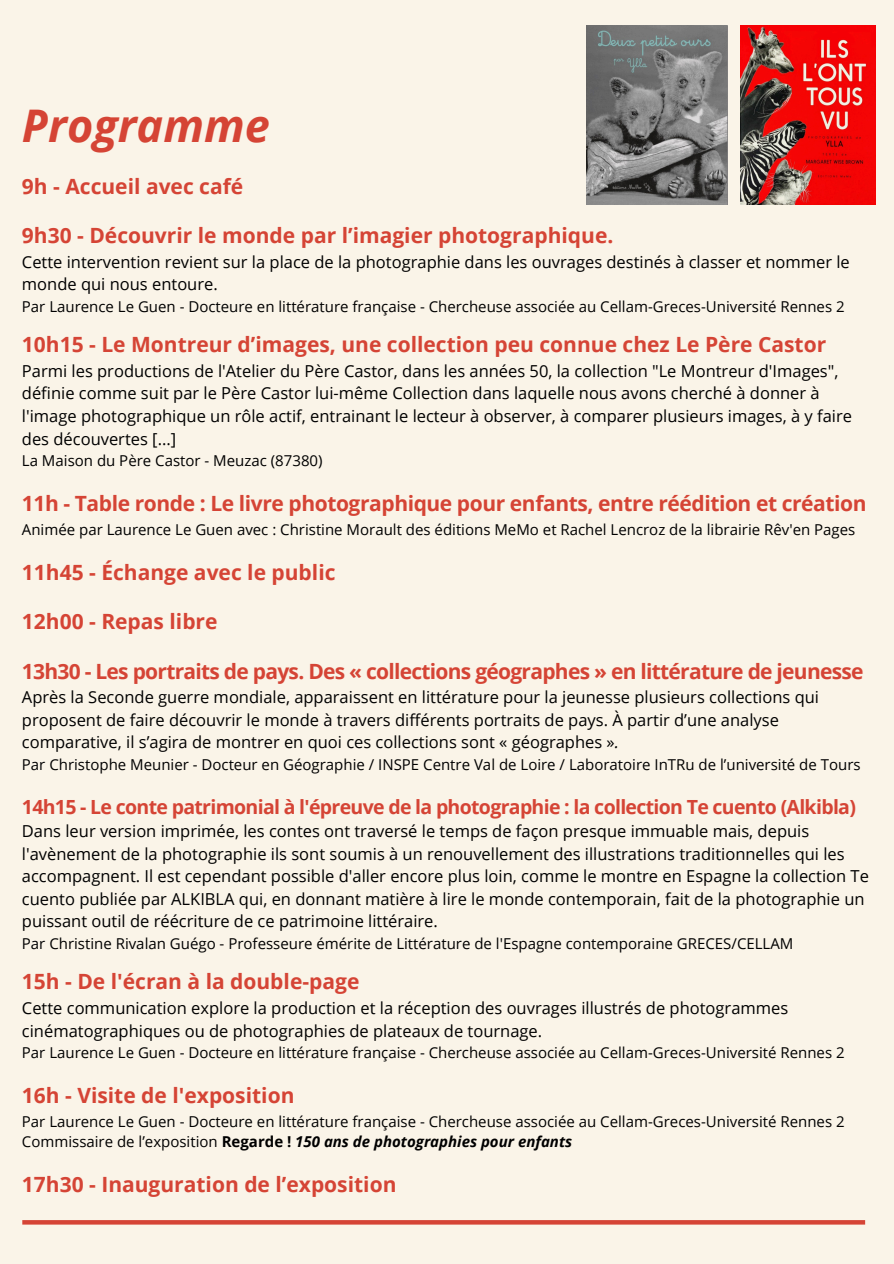
<style>
.page{position:relative;width:894px;height:1264px;background:#fff}
.page>*{position:absolute;margin:0;border:0;box-sizing:border-box;transform-origin:0 0}
.t1{font:italic 700 45px "Open Sans";color:#d54435}
.t2{font:700 21px "Open Sans";color:#d54435}
.t3{font:700 21px "Open Sans";letter-spacing:-.035em;color:#d54435}
.t4{font:700 21px "Open Sans";letter-spacing:-.02em;color:#d54435}
.t5{font:700 19.5px "Open Sans";letter-spacing:-.035em;color:#d54435}
.t6{font:16.5px/22.5px "Open Sans";color:#000}
.t7{font:15px/20.2px "Open Sans";color:#000}
.s1{font-style:italic}
.s2{font-weight:700}
.s3{font-weight:700;font-style:italic}
</style>
<div class="page">
<div style="left:0;top:0;width:893px;height:1263px;background:#faf4e8"></div>
<svg style="left:22px;top:1220px;width:842px;height:4px;background:#d54839"></svg>
<img style="left:586px;top:25px;width:141px;height:179px">
<img style="left:740px;top:25px;width:135px;height:179px">
<p class="t1" style="left:22px;top:94px;width:249px">Programme</p>
<p class="t2" style="left:22px;top:171px;width:223px">9h - Accueil avec café</p>
<h1 class="t2" style="left:22px;top:220px;width:592px">9h30 - Découvrir le monde par l’imagier photographique.</h1>
<h2 class="t6" style="left:22px;top:250px;width:829px">Cette intervention revient sur la place de la photographie dans les ouvrages destinés à classer et nommer le monde qui nous entoure.</h2>
<p class="t7" style="left:22px;top:296px;width:824px">Par Laurence Le Guen - Docteure en littérature française - Chercheuse associée au Cellam-Greces-Université Rennes 2</p>
<p class="t2" style="left:22px;top:330px;width:805px">10h15 - Le Montreur d’images, une collection peu connue chez Le Père Castor</p>
<p class="t6" style="left:22px;top:359px;width:831px">Parmi les productions de l'Atelier du Père Castor, dans les années 50, la collection "Le Montreur d'Images", définie comme suit par le Père Castor lui-même Collection dans laquelle nous avons cherché à donner à l'image photographique un rôle actif, entrainant le lecteur à observer, à comparer plusieurs images, à y faire des découvertes [...]</p>
<p class="t7" style="left:22px;top:450px;width:302px">La Maison du Père Castor - Meuzac (87380)</p>
<p class="t4" style="left:22px;top:488px;width:845px">11h - Table ronde : Le livre photographique pour enfants, entre réédition et création</p>
<p class="t7" style="left:22px;top:518px;width:834px">Animée par Laurence Le Guen avec : Christine Morault des éditions MeMo et Rachel Lencroz de la librairie Rêv'en Pages</p>
<p class="t2" style="left:22px;top:557px;width:315px">11h45 - Échange avec le public</p>
<p class="t2" style="left:22px;top:606px;width:197px">12h00 - Repas libre</p>
<h2 class="t3" style="left:22px;top:656px;width:842px">13h30 - Les portraits de pays. Des « collections géographes » en littérature de jeunesse</h2>
<h2 class="t6" style="left:22px;top:685px;width:798px">Après la Seconde guerre mondiale, apparaissent en littérature pour la jeunesse plusieurs collections qui proposent de faire découvrir le monde à travers différents portraits de pays. À partir d’une analyse comparative, il s’agira de montrer en quoi ces collections sont « géographes »<span class="s1">.</span></h2>
<p class="t7" style="left:22px;top:753px;width:840px">Par Christophe Meunier - Docteur en Géographie / INSPE Centre Val de Loire / Laboratoire InTRu de l’université de Tours</p>
<p class="t5" style="left:22px;top:792px;width:835px">14h15 - Le conte patrimonial à l'épreuve de la photographie : la collection Te cuento (Alkibla)</p>
<p class="t6" style="left:22px;top:819px;width:848px">Dans leur version imprimée, les contes ont traversé le temps de façon presque immuable mais, depuis l'avènement de la photographie ils sont soumis à un renouvellement des illustrations traditionnelles qui les accompagnent. Il est cependant possible d'aller encore plus loin, comme le montre en Espagne la collection Te cuento publiée par ALKIBLA qui, en donnant matière à lire le monde contemporain, fait de la photographie un puissant outil de réécriture de ce patrimoine littéraire.</p>
<p class="t7" style="left:22px;top:932px;width:772px">Par Christine Rivalan Guégo - Professeure émérite de Littérature de l'Espagne contemporaine GRECES/CELLAM</p>
<p class="t2" style="left:22px;top:966px;width:339px">15h - De l'écran à la double-page</p>
<p class="t6" style="left:22px;top:996px;width:767px">Cette communication explore la production et la réception des ouvrages illustrés de photogrammes cinématographiques ou de photographies de plateaux de tournage.</p>
<p class="t7" style="left:22px;top:1041px;width:824px">Par Laurence Le Guen - Docteure en littérature française - Chercheuse associée au Cellam-Greces-Université Rennes 2</p>
<p class="t2" style="left:22px;top:1080px;width:274px">16h - Visite de l'exposition</p>
<p class="t7" style="left:22px;top:1110px;width:824px">Par Laurence Le Guen - Docteure en littérature française - Chercheuse associée au Cellam-Greces-Université Rennes 2<br>Commissaire de l’exposition <span class="s2">Regarde !</span> <span class="s3">150 ans de photographies pour enfants</span></p>
<p class="t2" style="left:22px;top:1169px;width:376px">17h30 - Inauguration de l’exposition</p>
</div>
